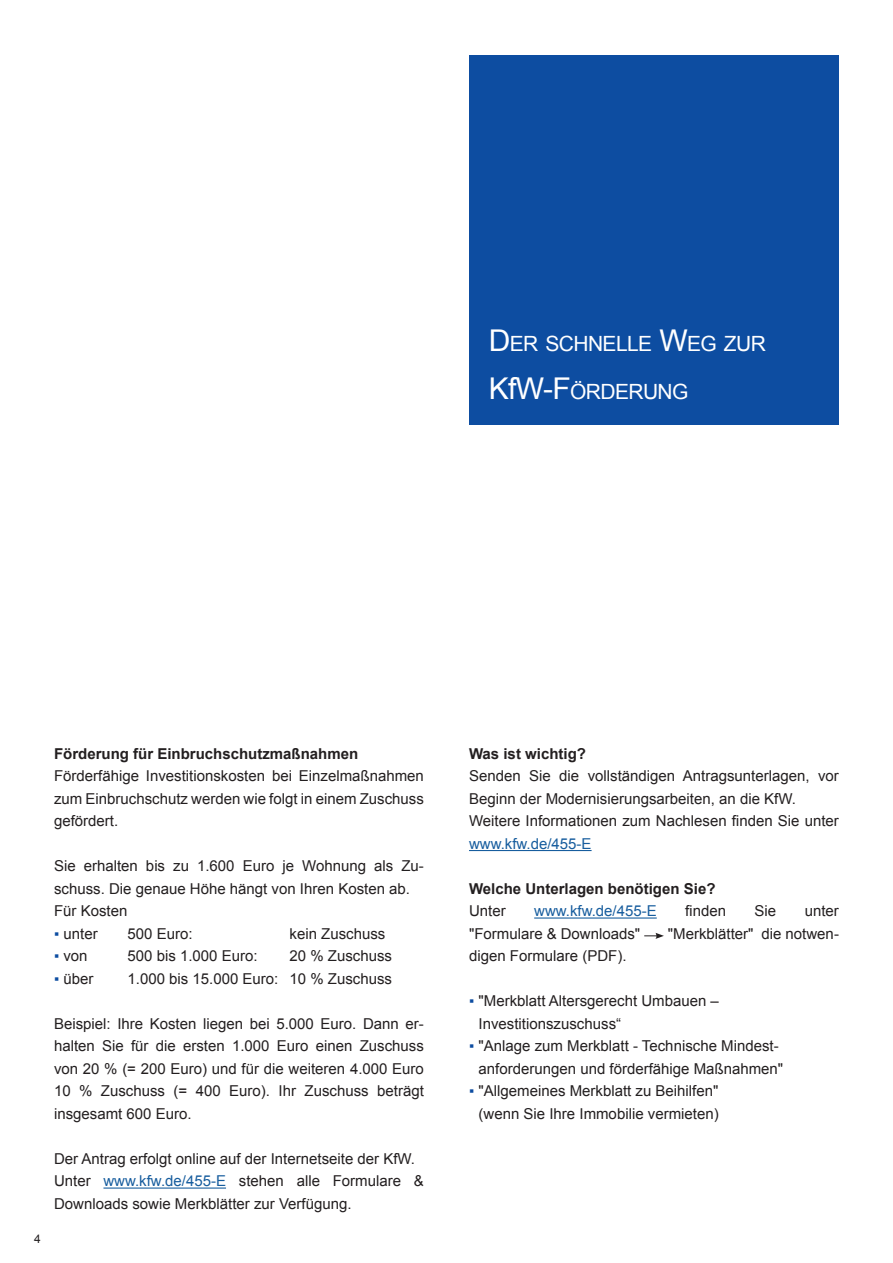
<style>
.page{position:relative;width:893px;height:1263px;background:#fff}
.page>*{position:absolute;margin:0;border:0;box-sizing:border-box;transform-origin:0 0}
.t1{font:21px "Arial";letter-spacing:-.03em;color:#fff}
.t2{font:15px/22.5px "Arial";color:#231f20}
.t3{font:700 15px "Arial";color:#231f20}
.t4{font:15px "Arial";color:#175d9e}
.t5{font:12px "Arial";color:#231f20}
.s1{font-size:30px}
.s2{color:#0d4da1}
.s3{color:#175d9e}
</style>
<div class="page">
<div style="left:469px;top:55px;width:370px;height:369px;background:#0d4da1"></div>
<hr style="left:103px;top:1187px;width:123px;height:1px;background:#175d9e">
<hr style="left:469px;top:850px;width:123px;height:1px;background:#175d9e">
<hr style="left:534px;top:917px;width:123px;height:1px;background:#175d9e">
<svg style="left:644px;top:933px;width:20px;height:6px"></svg>
<h1 class="t1" style="left:489px;top:330px;width:279px"><span class="s1">D</span>ER SCHNELLE <span class="s1">W</span>EG ZUR</h1>
<h1 class="t1" style="left:489px;top:378px;width:201px"><span class="s1">KfW</span><span class="s1">-F</span>ÖRDERUNG</h1>
<p class="t5" style="left:34px;top:1230px;width:8px">4</p>
<p class="t3" style="left:54px;top:744px;width:306px">Förderung für Einbruchschutzmaßnahmen</p>
<p class="t2" style="left:54px;top:765px;width:371px;text-align:justify">Förderfähige Investitionskosten bei Einzelmaßnahmen zum Einbruchschutz werden wie folgt in einem Zuschuss gefördert.</p>
<p class="t2" style="left:54px;top:855px;width:371px">Sie erhalten bis zu 1.600 Euro je Wohnung als Zu&shy;schuss. Die genaue Höhe hängt von Ihren Kosten ab.<br>Für Kosten</p>
<p class="t2" style="left:54px;top:922px;width:45px"><span class="s2">▪</span> unter</p>
<p class="t2" style="left:128px;top:922px;width:67px">500 Euro:</p>
<p class="t2" style="left:290px;top:922px;width:97px">kein Zuschuss</p>
<p class="t2" style="left:54px;top:945px;width:35px"><span class="s2">▪</span> von</p>
<p class="t2" style="left:128px;top:945px;width:132px">500 bis 1.000 Euro:</p>
<p class="t2" style="left:290px;top:945px;width:104px">20 % Zuschuss</p>
<p class="t2" style="left:54px;top:967px;width:41px"><span class="s2">▪</span> über</p>
<p class="t2" style="left:128px;top:967px;width:266px">1.000 bis 15.000 Euro: 10 % Zuschuss</p>
<p class="t2" style="left:54px;top:1012px;width:371px;text-align:justify">Beispiel: Ihre Kosten liegen bei 5.000 Euro. Dann er&shy;halten Sie für die ersten 1.000 Euro einen Zuschuss von 20 % (= 200 Euro) und für die weiteren 4.000 Euro 10 % Zuschuss (= 400 Euro). Ihr Zuschuss beträgt insgesamt 600 Euro.</p>
<p class="t2" style="left:54px;top:1147px;width:371px">Der Antrag erfolgt online auf der Internetseite der KfW.<br>Unter <span class="s3">www.kfw.de/455-E</span> stehen alle Formulare &amp;<br>Downloads sowie Merkblätter zur Verfügung.</p>
<p class="t3" style="left:469px;top:744px;width:118px">Was ist wichtig?</p>
<p class="t2" style="left:469px;top:765px;width:371px">Senden Sie die vollständigen Antragsunterlagen, vor<br>Beginn der Modernisierungsarbeiten, an die KfW.<br>Weitere Informationen zum Nachlesen finden Sie unter</p>
<p class="t4" style="left:469px;top:834px;width:124px">www.kfw.de/455-E</p>
<p class="t3" style="left:469px;top:879px;width:248px">Welche Unterlagen benötigen Sie?</p>
<p class="t2" style="left:469px;top:900px;width:38px">Unter</p>
<p class="t4" style="left:534px;top:901px;width:124px">www.kfw.de/455-E</p>
<p class="t2" style="left:685px;top:900px;width:42px">finden</p>
<p class="t2" style="left:755px;top:900px;width:23px">Sie</p>
<p class="t2" style="left:805px;top:900px;width:36px">unter</p>
<p class="t2" style="left:469px;top:922px;width:173px">"Formulare &amp; Downloads"</p>
<p class="t2" style="left:668px;top:922px;width:173px">"Merkblätter" die notwen-</p>
<p class="t2" style="left:469px;top:945px;width:159px">digen Formulare (PDF).</p>
<p class="t2" style="left:479px;top:990px;width:242px;text-indent:-10px"><span class="s2">▪</span> "Merkblatt Altersgerecht Umbauen –<br>Investitionszuschuss“</p>
<p class="t2" style="left:479px;top:1035px;width:306px;text-indent:-10px"><span class="s2">▪</span> "Anlage zum Merkblatt - Technische Mindest&shy;anforderungen und förderfähige Maßnahmen"</p>
<p class="t2" style="left:469px;top:1080px;width:251px;text-align:right"><span class="s2">▪</span> "Allgemeines Merkblatt zu Beihilfen" (wenn Sie Ihre Immobilie vermieten)</p>
</div>
